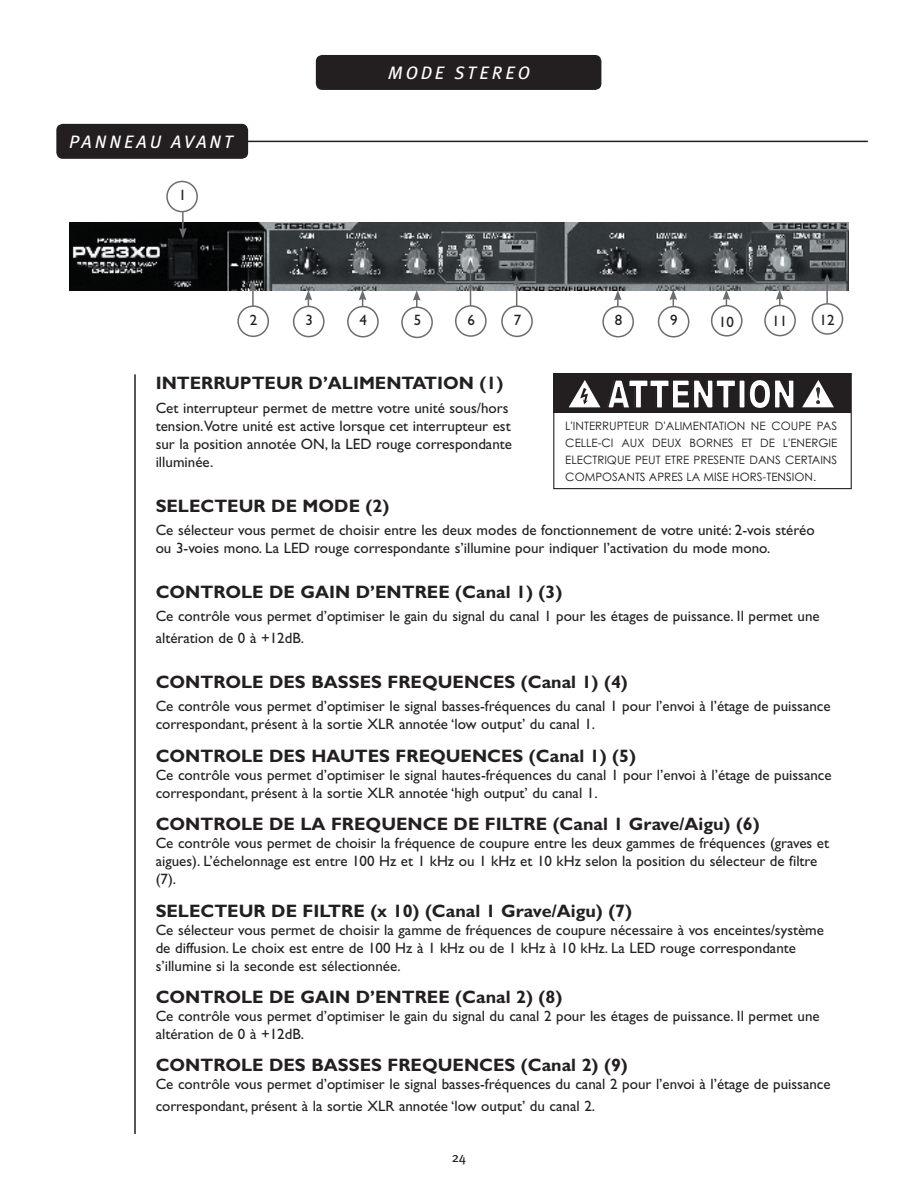
<style>
.page{position:relative;width:918px;height:1188px;background:#fff}
.page>*{position:absolute;margin:0;border:0;box-sizing:border-box;transform-origin:0 0}
.t1{font:900 39.75px "Arial";color:#fff;scale:.73 1}
.t2{font:700 18px "Gill Sans";color:#231f20}
.t3{font:italic 18px "Meta Plus Book Caps";letter-spacing:.16em;color:#fff}
.t4{font:15px/18px "Gill Sans";color:#231f20}
.t5{font:13.5px "Meta Plus";color:#231f20}
.t6{font:11.55px/16.8px "Century Gothic";color:#231f20;text-align:justify}
</style>
<div class="page">
<hr style="left:193px;top:141px;width:675px;height:1px;background:#231f20">
<div style="left:56px;top:124px;width:192px;height:35px;background:#231f20"></div>
<hr style="left:134px;top:374px;width:2px;height:760px;background:#231f20">
<div style="left:316px;top:55px;width:285px;height:35px;background:#231f20"></div>
<img style="left:69px;top:223px;width:779px;height:67px">
<hr style="left:182px;top:188px;width:2px;height:42px;background:#6c6d70">
<svg style="left:179px;top:228px;width:8px;height:10px"></svg>
<div style="left:167px;top:181px;width:30px;height:31px;background:#fff;border-radius:50%"></div>
<div style="left:166px;top:181px;width:32px;height:31px;border:2px solid #6c6d70;border-radius:50%"></div>
<hr style="left:252px;top:289px;width:2px;height:37px;background:#6c6d70">
<svg style="left:249px;top:281px;width:8px;height:11px"></svg>
<div style="left:238px;top:306px;width:30px;height:30px;background:#fff;border-radius:50%"></div>
<div style="left:237px;top:305px;width:32px;height:32px;border:2px solid #6c6d70;border-radius:50%"></div>
<svg style="left:359px;top:290px;width:7px;height:16px"></svg>
<div style="left:347px;top:306px;width:32px;height:31px;border:2px solid #6c6d70;border-radius:50%"></div>
<hr style="left:416px;top:298px;width:2px;height:20px;background:#6c6d70">
<svg style="left:413px;top:290px;width:8px;height:11px"></svg>
<div style="left:402px;top:307px;width:30px;height:30px;background:#fff;border-radius:50%"></div>
<div style="left:401px;top:307px;width:32px;height:31px;border:2px solid #6c6d70;border-radius:50%"></div>
<hr style="left:470px;top:268px;width:1px;height:43px;background:#6c6d70">
<svg style="left:467px;top:260px;width:7px;height:10px"></svg>
<div style="left:456px;top:306px;width:30px;height:30px;background:#fff;border-radius:50%"></div>
<div style="left:455px;top:305px;width:32px;height:32px;border:2px solid #6c6d70;border-radius:50%"></div>
<svg style="left:513px;top:276px;width:8px;height:29px"></svg>
<div style="left:501px;top:305px;width:32px;height:32px;border:2px solid #6c6d70;border-radius:50%"></div>
<hr style="left:617px;top:298px;width:2px;height:28px;background:#6c6d70">
<svg style="left:614px;top:290px;width:8px;height:10px"></svg>
<div style="left:603px;top:307px;width:30px;height:30px;background:#fff;border-radius:50%"></div>
<div style="left:602px;top:306px;width:32px;height:31px;border:2px solid #6c6d70;border-radius:50%"></div>
<svg style="left:669px;top:290px;width:8px;height:17px"></svg>
<div style="left:658px;top:306px;width:31px;height:32px;border:2px solid #6c6d70;border-radius:50%"></div>
<hr style="left:826px;top:282px;width:2px;height:43px;background:#6c6d70">
<svg style="left:823px;top:274px;width:8px;height:10px"></svg>
<div style="left:812px;top:304px;width:31px;height:30px;background:#fff;border-radius:50%"></div>
<div style="left:812px;top:303px;width:31px;height:32px;border:2px solid #6c6d70;border-radius:50%"></div>
<svg style="left:305px;top:290px;width:7px;height:16px"></svg>
<div style="left:293px;top:306px;width:32px;height:31px;border:2px solid #6c6d70;border-radius:50%"></div>
<svg style="left:723px;top:290px;width:7px;height:15px"></svg>
<div style="left:711px;top:305px;width:32px;height:32px;border:2px solid #6c6d70;border-radius:50%"></div>
<svg style="left:776px;top:289px;width:8px;height:16px"></svg>
<div style="left:764px;top:305px;width:32px;height:31px;border:2px solid #6c6d70;border-radius:50%"></div>
<div style="left:554px;top:373px;width:297px;height:39px;background:#231f20"></div>
<svg style="left:802px;top:380px;width:32px;height:27px"></svg>
<svg style="left:569px;top:380px;width:32px;height:28px"></svg>
<div style="left:553px;top:373px;width:299px;height:116px;border:1px solid #231f20"></div>
<p class="t3" style="left:69px;top:131px;width:165px">PANNEAU AVANT</p>
<p class="t4" style="left:179px;top:186px;width:9px">1</p>
<p class="t3" style="left:388px;top:62px;width:143px">MODE STEREO</p>
<p class="t4" style="left:250px;top:311px;width:9px">2</p>
<p class="t4" style="left:305px;top:311px;width:9px">3</p>
<p class="t4" style="left:360px;top:311px;width:9px">4</p>
<p class="t4" style="left:414px;top:311px;width:9px">5</p>
<p class="t4" style="left:467px;top:311px;width:9px">6</p>
<p class="t4" style="left:514px;top:311px;width:9px">7</p>
<p class="t4" style="left:615px;top:311px;width:9px">8</p>
<p class="t4" style="left:670px;top:311px;width:9px">9</p>
<p class="t4" style="left:719px;top:313px;width:16px">10</p>
<p class="t4" style="left:772px;top:312px;width:16px">11</p>
<p class="t4" style="left:820px;top:311px;width:16px">12</p>
<p class="t2" style="left:156px;top:372px;width:349px">INTERRUPTEUR D’ALIMENTATION (1)</p>
<p class="t4" style="left:156px;top:398px;width:358px">Cet interrupteur permet de mettre votre unité sous/hors tension.Votre unité est active lorsque cet interrupteur est sur la position annotée ON, la LED rouge correspondante illuminée.</p>
<p class="t2" style="left:156px;top:495px;width:235px">SELECTEUR DE MODE (2)</p>
<p class="t4" style="left:156px;top:521px;width:661px">Ce sélecteur vous permet de choisir entre les deux modes de fonctionnement de votre unité: 2-vois stéréo ou 3-voies mono. La LED rouge correspondante s’illumine pour indiquer l’activation du mode mono.</p>
<p class="t2" style="left:156px;top:581px;width:408px">CONTROLE DE GAIN D’ENTREE (Canal 1) (3)</p>
<p class="t4" style="left:156px;top:605px;width:666px;line-height:21.6px">Ce contrôle vous permet d’optimiser le gain du signal du canal 1 pour les étages de puissance. Il permet une altération de 0 à +12dB.</p>
<p class="t2" style="left:156px;top:671px;width:474px">CONTROLE DES BASSES FREQUENCES (Canal 1) (4)</p>
<p class="t4" style="left:156px;top:697px;width:677px">Ce contrôle vous permet d’optimiser le signal basses-fréquences du canal 1 pour l’envoi à l’étage de puissance correspondant, présent à la sortie XLR annotée ‘low output’ du canal 1.</p>
<p class="t2" style="left:156px;top:745px;width:482px">CONTROLE DES HAUTES FREQUENCES (Canal 1) (5)</p>
<p class="t4" style="left:156px;top:766px;width:678px">Ce contrôle vous permet d’optimiser le signal hautes-fréquences du canal 1 pour l’envoi à l’étage de puissance correspondant, présent à la sortie XLR annotée ‘high output’ du canal 1.</p>
<p class="t2" style="left:156px;top:813px;width:606px">CONTROLE DE LA FREQUENCE DE FILTRE (Canal 1 Grave/Aigu) (6)</p>
<p class="t4" style="left:156px;top:834px;width:675px">Ce contrôle vous permet de choisir la fréquence de coupure entre les deux gammes de fréquences (graves et aigues). L’échelonnage est entre 100 Hz et 1 kHz ou 1 kHz et 10 kHz selon la position du sélecteur de filtre (7).</p>
<p class="t2" style="left:156px;top:900px;width:478px">SELECTEUR DE FILTRE (x 10) (Canal 1 Grave/Aigu) (7)</p>
<p class="t4" style="left:156px;top:920px;width:670px">Ce sélecteur vous permet de choisir la gamme de fréquences de coupure nécessaire à vos enceintes/système de diffusion. Le choix est entre de 100 Hz à 1 kHz ou de 1 kHz à 10 kHz. La LED rouge correspondante s’illumine si la seconde est sélectionnée.</p>
<p class="t2" style="left:156px;top:986px;width:408px">CONTROLE DE GAIN D’ENTREE (Canal 2) (8)</p>
<p class="t4" style="left:156px;top:1007px;width:666px">Ce contrôle vous permet d’optimiser le gain du signal du canal 2 pour les étages de puissance. Il permet une altération de 0 à +12dB.</p>
<p class="t2" style="left:156px;top:1055px;width:474px">CONTROLE DES BASSES FREQUENCES (Canal 2) (9)</p>
<p class="t4" style="left:156px;top:1073px;width:677px;line-height:21.6px">Ce contrôle vous permet d’optimiser le signal basses-fréquences du canal 2 pour l’envoi à l’étage de puissance correspondant, présent à la sortie XLR annotée ‘low output’ du canal 2.</p>
<h1 class="t1" style="left:607px;top:372px;width:260px">ATTENTION</h1>
<p class="t6" style="left:565px;top:418px;width:273px">L'INTERRUPTEUR D'ALIMENTATION NE COUPE PAS CELLE-CI AUX DEUX BORNES ET DE L'ENERGIE ELECTRIQUE PEUT ETRE PRESENTE DANS CERTAINS COMPOSANTS APRES LA MISE HORS-TENSION.</p>
<p class="t5" style="left:452px;top:1150px;width:16px">24</p>
</div>
